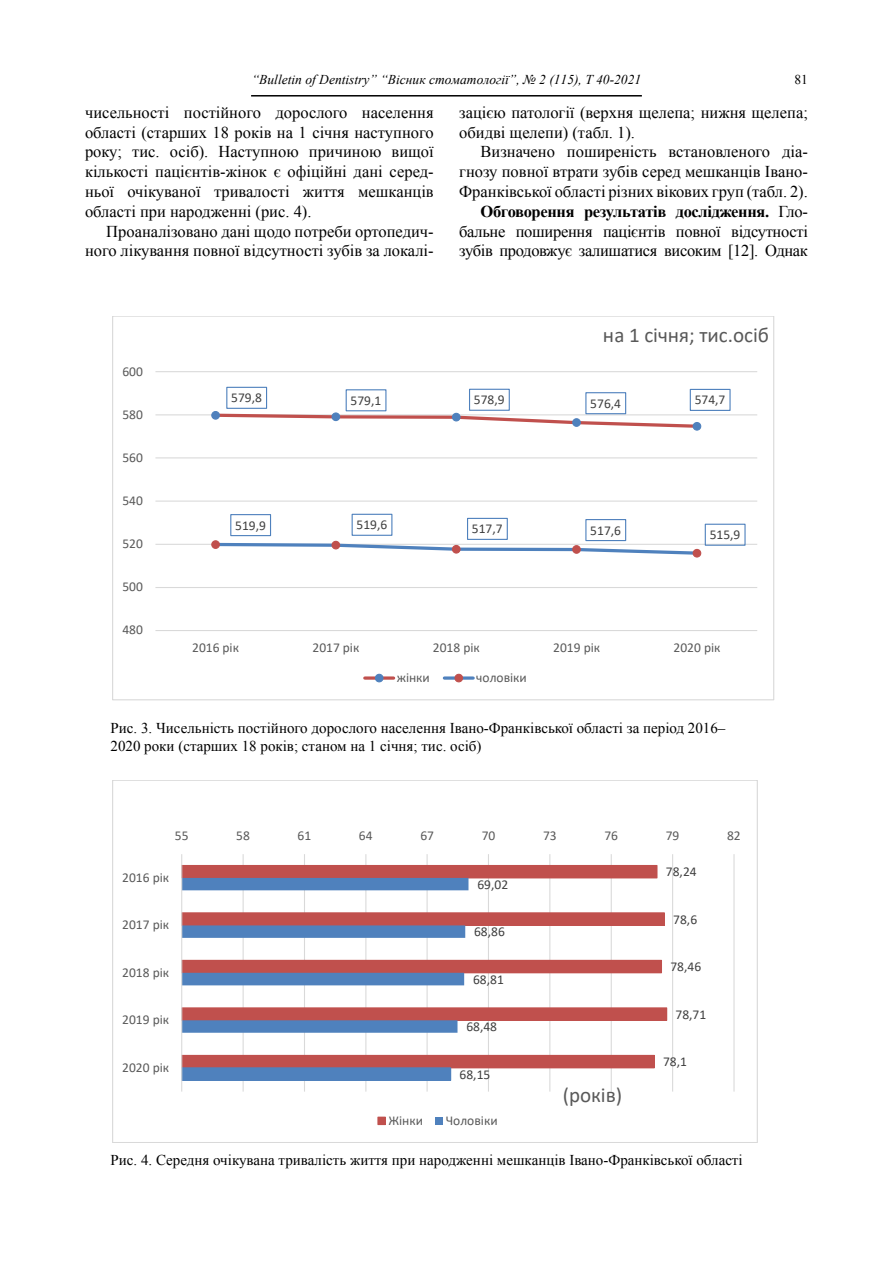
<style>
.page{position:relative;width:893px;height:1263px;background:#fff}
.page>*{position:absolute;margin:0;border:0;box-sizing:border-box;transform-origin:0 0}
.t1{font:21px "Calibri";color:#595959}
.t2{font:16.5px/19.8px "Times New Roman";color:#000;text-align:right}
.t3{font:15px/18px "Times New Roman";color:#000}
.t4{font:13.5px "Calibri";color:#595959}
.t5{font:13.5px "Calibri";color:#404040}
.t6{font:italic 13.5px "Times New Roman";color:#000}
.t7{font:13.5px "Times New Roman";color:#000}
.s1{font-weight:700}
</style>
<div class="page">
<hr style="left:251px;top:95px;width:391px;height:2px;background:#000">
<hr style="left:155px;top:587px;width:602px;height:1px;background:#d9d9d9">
<hr style="left:155px;top:544px;width:602px;height:1px;background:#d9d9d9">
<hr style="left:155px;top:501px;width:602px;height:1px;background:#d9d9d9">
<hr style="left:155px;top:457px;width:602px;height:1px;background:#d9d9d9">
<hr style="left:155px;top:414px;width:602px;height:1px;background:#d9d9d9">
<hr style="left:155px;top:371px;width:602px;height:1px;background:#d9d9d9">
<hr style="left:155px;top:630px;width:602px;height:1px;background:#d9d9d9">
<svg style="left:220px;top:412px;width:480px;height:18px"></svg>
<div style="left:212px;top:411px;width:7px;height:8px;background:#4f81bd;border-radius:50%"></div>
<div style="left:211px;top:411px;width:9px;height:9px;border:1px solid #4f81bd;border-radius:50%"></div>
<div style="left:332px;top:413px;width:8px;height:7px;background:#4f81bd;border-radius:50%"></div>
<div style="left:331px;top:412px;width:9px;height:9px;border:1px solid #4f81bd;border-radius:50%"></div>
<div style="left:452px;top:413px;width:8px;height:8px;background:#4f81bd;border-radius:50%"></div>
<div style="left:452px;top:413px;width:9px;height:8px;border:1px solid #4f81bd;border-radius:50%"></div>
<div style="left:573px;top:419px;width:7px;height:7px;background:#4f81bd;border-radius:50%"></div>
<div style="left:572px;top:418px;width:9px;height:9px;border:1px solid #4f81bd;border-radius:50%"></div>
<div style="left:693px;top:422px;width:8px;height:8px;background:#4f81bd;border-radius:50%"></div>
<div style="left:693px;top:422px;width:8px;height:9px;border:1px solid #4f81bd;border-radius:50%"></div>
<svg style="left:220px;top:541px;width:480px;height:14px"></svg>
<div style="left:212px;top:541px;width:7px;height:7px;background:#c0504d;border-radius:50%"></div>
<div style="left:211px;top:540px;width:9px;height:9px;border:1px solid #c0504d;border-radius:50%"></div>
<div style="left:332px;top:541px;width:8px;height:8px;background:#c0504d;border-radius:50%"></div>
<div style="left:331px;top:541px;width:9px;height:8px;border:1px solid #c0504d;border-radius:50%"></div>
<div style="left:452px;top:545px;width:8px;height:8px;background:#c0504d;border-radius:50%"></div>
<div style="left:452px;top:545px;width:9px;height:9px;border:1px solid #c0504d;border-radius:50%"></div>
<div style="left:573px;top:546px;width:7px;height:7px;background:#c0504d;border-radius:50%"></div>
<div style="left:572px;top:545px;width:9px;height:9px;border:1px solid #c0504d;border-radius:50%"></div>
<div style="left:693px;top:549px;width:8px;height:8px;background:#c0504d;border-radius:50%"></div>
<div style="left:693px;top:549px;width:8px;height:9px;border:1px solid #c0504d;border-radius:50%"></div>
<div style="left:226px;top:387px;width:41px;height:22px;border:1px solid #4f81bd"></div>
<div style="left:346px;top:389px;width:40px;height:22px;border:1px solid #4f81bd"></div>
<div style="left:469px;top:389px;width:41px;height:22px;border:1px solid #4f81bd"></div>
<div style="left:585px;top:392px;width:41px;height:22px;border:1px solid #4f81bd"></div>
<div style="left:690px;top:389px;width:41px;height:22px;border:1px solid #4f81bd"></div>
<div style="left:230px;top:514px;width:41px;height:22px;border:1px solid #4f81bd"></div>
<div style="left:352px;top:514px;width:40px;height:22px;border:1px solid #4f81bd"></div>
<div style="left:467px;top:518px;width:41px;height:22px;border:1px solid #4f81bd"></div>
<div style="left:585px;top:519px;width:41px;height:22px;border:1px solid #4f81bd"></div>
<div style="left:705px;top:524px;width:41px;height:22px;border:1px solid #4f81bd"></div>
<svg style="left:365px;top:676px;width:29px;height:4px"></svg>
<div style="left:375px;top:674px;width:8px;height:8px;background:#4f81bd;border-radius:50%"></div>
<div style="left:375px;top:674px;width:8px;height:8px;border:1px solid #4f81bd;border-radius:50%"></div>
<svg style="left:444px;top:676px;width:29px;height:4px"></svg>
<div style="left:455px;top:674px;width:8px;height:8px;background:#c0504d;border-radius:50%"></div>
<div style="left:454px;top:674px;width:9px;height:8px;border:1px solid #c0504d;border-radius:50%"></div>
<hr style="left:243px;top:854px;width:1px;height:237px;background:#d9d9d9">
<hr style="left:304px;top:854px;width:1px;height:237px;background:#d9d9d9">
<hr style="left:365px;top:854px;width:1px;height:237px;background:#d9d9d9">
<hr style="left:427px;top:854px;width:1px;height:237px;background:#d9d9d9">
<hr style="left:488px;top:854px;width:1px;height:237px;background:#d9d9d9">
<hr style="left:549px;top:854px;width:1px;height:237px;background:#d9d9d9">
<hr style="left:611px;top:854px;width:1px;height:237px;background:#d9d9d9">
<hr style="left:672px;top:854px;width:1px;height:237px;background:#d9d9d9">
<hr style="left:733px;top:854px;width:1px;height:237px;background:#d9d9d9">
<div style="left:182px;top:865px;width:475px;height:13px;background:#c0504d"></div>
<div style="left:182px;top:913px;width:482px;height:12px;background:#c0504d"></div>
<div style="left:182px;top:912px;width:483px;height:14px;border:1px solid #c0504d"></div>
<div style="left:182px;top:960px;width:479px;height:13px;background:#c0504d"></div>
<div style="left:182px;top:1008px;width:485px;height:12px;background:#c0504d"></div>
<div style="left:182px;top:1007px;width:485px;height:14px;border:1px solid #c0504d"></div>
<div style="left:182px;top:1055px;width:472px;height:13px;background:#c0504d"></div>
<div style="left:182px;top:1068px;width:269px;height:12px;background:#4f81bd"></div>
<div style="left:182px;top:1067px;width:269px;height:14px;border:1px solid #4f81bd"></div>
<svg style="left:182px;top:878px;width:286px;height:155px"></svg>
<hr style="left:181px;top:854px;width:1px;height:237px;background:#d9d9d9">
<div style="left:378px;top:1117px;width:7px;height:7px;background:#c0504d"></div>
<div style="left:377px;top:1116px;width:9px;height:9px;border:1px solid #c0504d"></div>
<div style="left:435px;top:1117px;width:8px;height:7px;background:#4f81bd"></div>
<p class="t6" style="left:252px;top:70px;width:391px">“Bulletin of Dentistry” “Вісник стоматології”, № 2 (115), Т 40-2021</p>
<p class="t7" style="left:794px;top:70px;width:15px">81</p>
<p class="t2" style="left:85px;top:102px;width:350px;text-align:justify">чисельності постійного дорослого населення області (старших 18 років на 1 січня наступного року; тис. осіб). Наступною причиною вищої кількості пацієнтів-жінок є офіційні дані серед&shy;ньої очікуваної тривалості життя мешканців області при народженні (рис. 4).</p>
<p class="t2" style="left:85px;top:221px;width:350px">Проаналізовано дані щодо потреби ортопедич&shy;ного лікування повної відсутності зубів за локалі-</p>
<p class="t2" style="left:459px;top:102px;width:350px;text-align:left">зацією патології (верхня щелепа; нижня щелепа; обидві щелепи) (табл. 1).</p>
<p class="t2" style="left:459px;top:142px;width:350px">Визначено поширеність встановленого діа&shy;гнозу повної втрати зубів серед мешканців Івано-Франківської області різних вікових груп (табл. 2).<br><span class="s1">Обговорення результатів дослідження.</span> Гло&shy;бальне поширення пацієнтів повної відсутності зубів продовжує залишатися високим [12]. Однак</p>
<p class="t4" style="left:122px;top:362px;width:22px">600</p>
<p class="t4" style="left:122px;top:405px;width:22px">580</p>
<p class="t4" style="left:122px;top:448px;width:22px">560</p>
<p class="t4" style="left:122px;top:491px;width:22px">540</p>
<p class="t4" style="left:122px;top:534px;width:22px">520</p>
<p class="t4" style="left:122px;top:577px;width:22px">500</p>
<p class="t4" style="left:122px;top:621px;width:22px">480</p>
<p class="t1" style="left:603px;top:321px;width:168px">на 1 січня; тис.осіб</p>
<p class="t5" style="left:231px;top:388px;width:32px">579,8</p>
<p class="t5" style="left:351px;top:391px;width:32px">579,1</p>
<p class="t5" style="left:474px;top:390px;width:32px">578,9</p>
<p class="t5" style="left:590px;top:394px;width:32px">576,4</p>
<p class="t5" style="left:695px;top:391px;width:32px">574,7</p>
<p class="t5" style="left:235px;top:516px;width:32px">519,9</p>
<p class="t5" style="left:357px;top:515px;width:32px">519,6</p>
<p class="t5" style="left:472px;top:520px;width:32px">517,7</p>
<p class="t5" style="left:590px;top:521px;width:32px">517,6</p>
<p class="t5" style="left:710px;top:525px;width:32px">515,9</p>
<p class="t4" style="left:192px;top:638px;width:48px">2016 рік</p>
<p class="t4" style="left:313px;top:638px;width:48px">2017 рік</p>
<p class="t4" style="left:433px;top:638px;width:48px">2018 рік</p>
<p class="t4" style="left:553px;top:638px;width:48px">2019 рік</p>
<p class="t4" style="left:674px;top:638px;width:48px">2020 рік</p>
<p class="t4" style="left:397px;top:668px;width:35px">жінки</p>
<p class="t4" style="left:476px;top:668px;width:52px">чоловіки</p>
<p class="t3" style="left:111px;top:718px;width:616px">Рис. 3. Чисельність постійного дорослого населення Івано-Франківської області за період 2016–<br>2020 роки (старших 18 років; станом на 1 січня; тис. осіб)</p>
<p class="t4" style="left:175px;top:827px;width:15px">55</p>
<p class="t4" style="left:236px;top:827px;width:15px">58</p>
<p class="t4" style="left:298px;top:827px;width:15px">61</p>
<p class="t4" style="left:359px;top:827px;width:15px">64</p>
<p class="t4" style="left:420px;top:827px;width:15px">67</p>
<p class="t4" style="left:482px;top:827px;width:15px">70</p>
<p class="t4" style="left:543px;top:827px;width:15px">73</p>
<p class="t4" style="left:604px;top:827px;width:15px">76</p>
<p class="t4" style="left:666px;top:827px;width:15px">79</p>
<p class="t4" style="left:727px;top:827px;width:15px">82</p>
<p class="t4" style="left:122px;top:868px;width:48px">2016 рік</p>
<p class="t4" style="left:122px;top:915px;width:48px">2017 рік</p>
<p class="t4" style="left:122px;top:963px;width:48px">2018 рік</p>
<p class="t4" style="left:122px;top:1010px;width:48px">2019 рік</p>
<p class="t4" style="left:122px;top:1058px;width:48px">2020 рік</p>
<p class="t5" style="left:477px;top:875px;width:32px">69,02</p>
<p class="t5" style="left:474px;top:922px;width:32px">68,86</p>
<p class="t5" style="left:473px;top:970px;width:32px">68,81</p>
<p class="t5" style="left:466px;top:1017px;width:32px">68,48</p>
<p class="t5" style="left:460px;top:1065px;width:32px">68,15</p>
<p class="t1" style="left:563px;top:1080px;width:61px">(років)</p>
<p class="t5" style="left:666px;top:862px;width:32px">78,24</p>
<p class="t5" style="left:673px;top:910px;width:25px">78,6</p>
<p class="t5" style="left:670px;top:957px;width:32px">78,46</p>
<p class="t5" style="left:675px;top:1005px;width:32px">78,71</p>
<p class="t5" style="left:663px;top:1052px;width:25px">78,1</p>
<p class="t4" style="left:388px;top:1111px;width:36px">Жінки</p>
<p class="t4" style="left:446px;top:1111px;width:53px">Чоловіки</p>
<p class="t3" style="left:111px;top:1151px;width:634px">Рис. 4. Середня очікувана тривалість життя при народженні мешканців Івано-Франківської області</p>
</div>
